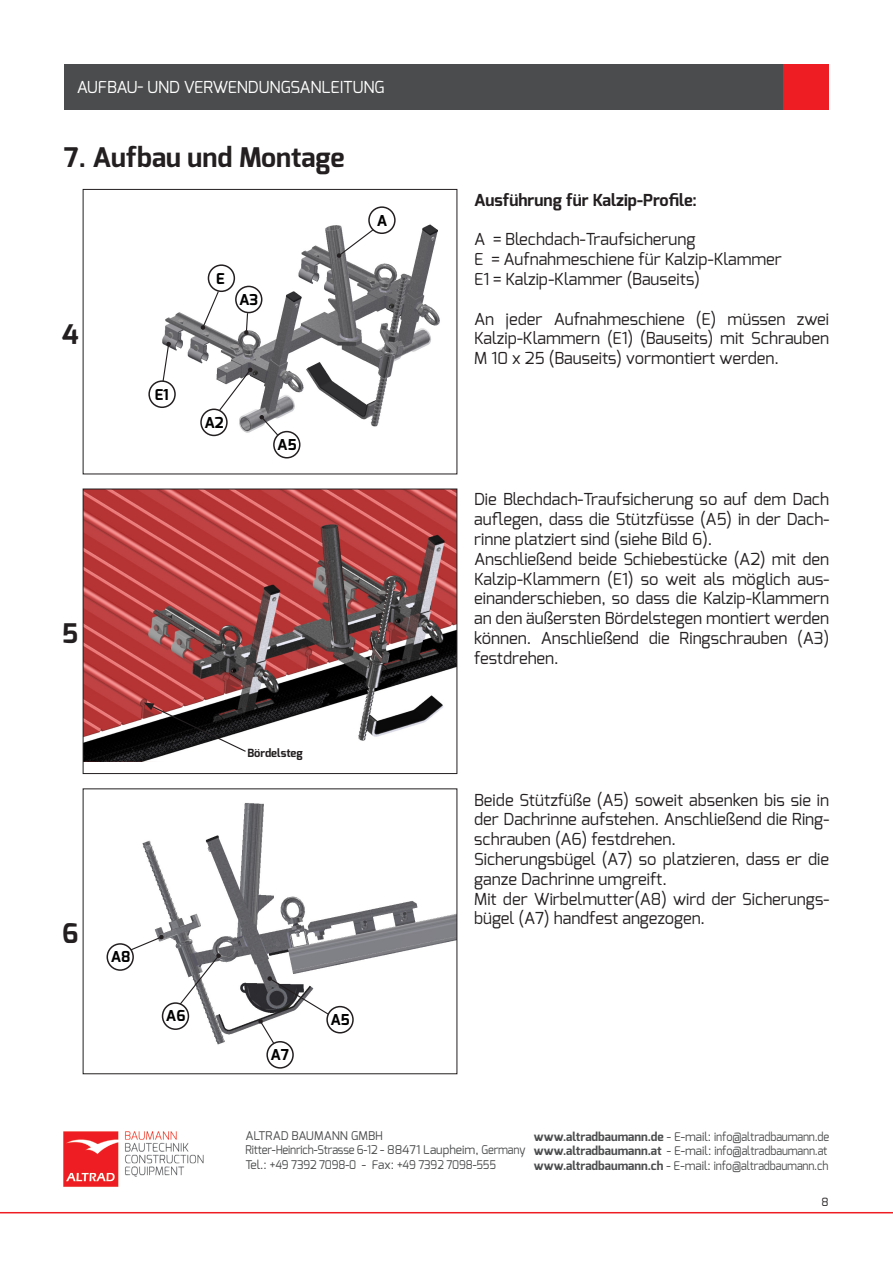
<style>
.page{position:relative;width:893px;height:1263px;background:#fff}
.page>*{position:absolute;margin:0;border:0;box-sizing:border-box;transform-origin:0 0}
.t1{font:700 27px "Exo";color:#231f20}
.t2{font:16.5px/19.8px "Exo";color:#231f20}
.t3{font:16.5px "Exo";letter-spacing:-.01em;color:#fff}
.t4{font:700 16.5px "Exo";color:#231f20}
.t5{font:700 15px "Exo";color:#000}
.t6{font:12px/14.4px "Exo";letter-spacing:-.015em;color:#4b4c4d}
.t7{font:700 11.25px "Exo";color:#231f20}
.t8{font:11.25px "Exo";color:#231f20}
.s1{font-weight:700}
</style>
<div class="page">
<hr style="left:0;top:1212px;width:893px;height:1px;background:#ee1d23">
<img style="left:63px;top:1131px;width:140px;height:56px">
<div style="left:64px;top:64px;width:718px;height:45px;background:#4b4c4d"></div>
<div style="left:784px;top:64px;width:45px;height:45px;background:#ee1d23"></div>
<img style="left:149px;top:207px;width:291px;height:241px">
<img style="left:85px;top:491px;width:370px;height:270px">
<div style="left:83px;top:489px;width:374px;height:285px;border:1px solid #231f20"></div>
<img style="left:106px;top:803px;width:349px;height:265px">
<svg style="left:144px;top:702px;width:103px;height:51px"></svg>
<svg style="left:201px;top:290px;width:19px;height:40px"></svg>
<svg style="left:162px;top:342px;width:9px;height:41px"></svg>
<svg style="left:337px;top:228px;width:38px;height:30px"></svg>
<svg style="left:179px;top:953px;width:42px;height:52px"></svg>
<svg style="left:258px;top:976px;width:72px;height:69px"></svg>
<svg style="left:129px;top:934px;width:35px;height:17px"></svg>
<svg style="left:218px;top:367px;width:35px;height:45px"></svg>
<svg style="left:244px;top:312px;width:5px;height:23px"></svg>
<svg style="left:259px;top:415px;width:20px;height:22px"></svg>
<div style="left:368px;top:206px;width:28px;height:28px;border:2px solid #231f20;border-radius:50%"></div>
<div style="left:208px;top:264px;width:27px;height:28px;border:2px solid #231f20;border-radius:50%"></div>
<div style="left:235px;top:286px;width:27px;height:27px;border:2px solid #231f20;border-radius:50%"></div>
<div style="left:148px;top:380px;width:28px;height:28px;border:2px solid #231f20;border-radius:50%"></div>
<div style="left:200px;top:409px;width:28px;height:27px;border:2px solid #231f20;border-radius:50%"></div>
<div style="left:273px;top:431px;width:27px;height:27px;border:2px solid #231f20;border-radius:50%"></div>
<div style="left:107px;top:943px;width:27px;height:28px;border:2px solid #231f20;border-radius:50%"></div>
<div style="left:162px;top:1002px;width:27px;height:28px;border:2px solid #231f20;border-radius:50%"></div>
<div style="left:266px;top:1041px;width:28px;height:28px;border:2px solid #231f20;border-radius:50%"></div>
<div style="left:326px;top:1006px;width:28px;height:27px;border:2px solid #231f20;border-radius:50%"></div>
<p class="t3" style="left:77px;top:76px;width:309px">AUFBAU- UND VERWENDUNGSANLEITUNG</p>
<h1 class="t1" style="left:64px;top:139px;width:282px">7. Aufbau und Montage</h1>
<h1 class="t1" style="left:62px;top:316px;width:18px">4</h1>
<p class="t5" style="left:155px;top:384px;width:16px">E1</p>
<p class="t5" style="left:216px;top:269px;width:10px">E</p>
<p class="t5" style="left:239px;top:290px;width:21px">A3</p>
<p class="t5" style="left:204px;top:413px;width:21px">A2</p>
<p class="t5" style="left:277px;top:435px;width:21px">A5</p>
<p class="t5" style="left:377px;top:210px;width:12px">A</p>
<h1 class="t1" style="left:62px;top:616px;width:18px">5</h1>
<p class="t7" style="left:247px;top:745px;width:57px">Bördelsteg</p>
<h1 class="t1" style="left:62px;top:916px;width:18px">6</h1>
<p class="t5" style="left:111px;top:947px;width:21px">A8</p>
<p class="t5" style="left:166px;top:1006px;width:21px">A6</p>
<p class="t5" style="left:271px;top:1045px;width:20px">A7</p>
<p class="t5" style="left:331px;top:1010px;width:21px">A5</p>
<p class="t4" style="left:474px;top:189px;width:224px">Ausführung für Kalzip-Profile:</p>
<p class="t2" style="left:474px;top:229px;width:309px">A = Blechdach-Traufsicherung<br>E = Aufnahmeschiene für Kalzip-Klammer<br>E1 = Kalzip-Klammer (Bauseits)</p>
<p class="t2" style="left:474px;top:309px;width:357px;text-align:justify">An jeder Aufnahmeschiene (E) müssen zwei Kalzip-Klammern (E1) (Bauseits) mit Schrauben M 10 x 25 (Bauseits) vormontiert werden.</p>
<p class="t2" style="left:474px;top:489px;width:357px">Die Blechdach-Traufsicherung so auf dem Dach auflegen, dass die Stützfüsse (A5) in der Dach&shy;rinne platziert sind (siehe Bild 6).<br>Anschließend beide Schiebestücke (A2) mit den Kalzip-Klammern (E1) so weit als möglich aus&shy;einanderschieben, so dass die Kalzip-Klammern an den äußersten Bördelstegen montiert werden können. Anschließend die Ringschrauben (A3) festdrehen.</p>
<p class="t2" style="left:474px;top:790px;width:357px">Beide Stützfüße (A5) soweit absenken bis sie in der Dachrinne aufstehen. Anschließend die Ring&shy;schrauben (A6) festdrehen.<br>Sicherungsbügel (A7) so platzieren, dass er die ganze Dachrinne umgreift.<br>Mit der Wirbelmutter(A8) wird der Sicherungs&shy;bügel (A7) handfest angezogen.</p>
<p class="t6" style="left:245px;top:1128px;width:282px">ALTRAD BAUMANN GMBH<br>Ritter-Heinrich-Strasse 6-12 - 88471 Laupheim, Germany<br>Tel.: +49 7392 7098-0 - Fax: +49 7392 7098-555</p>
<p class="t6" style="left:534px;top:1129px;width:297px"><span class="s1">www.altradbaumann.de</span> - E-mail: info@altradbaumann.de <span class="s1">www.altradbaumann.at</span> - E-mail: info@altradbaumann.at <span class="s1">www.altradbaumann.ch</span> - E-mail: info@altradbaumann.ch</p>
<p class="t8" style="left:821px;top:1195px;width:9px">8</p>
</div>
